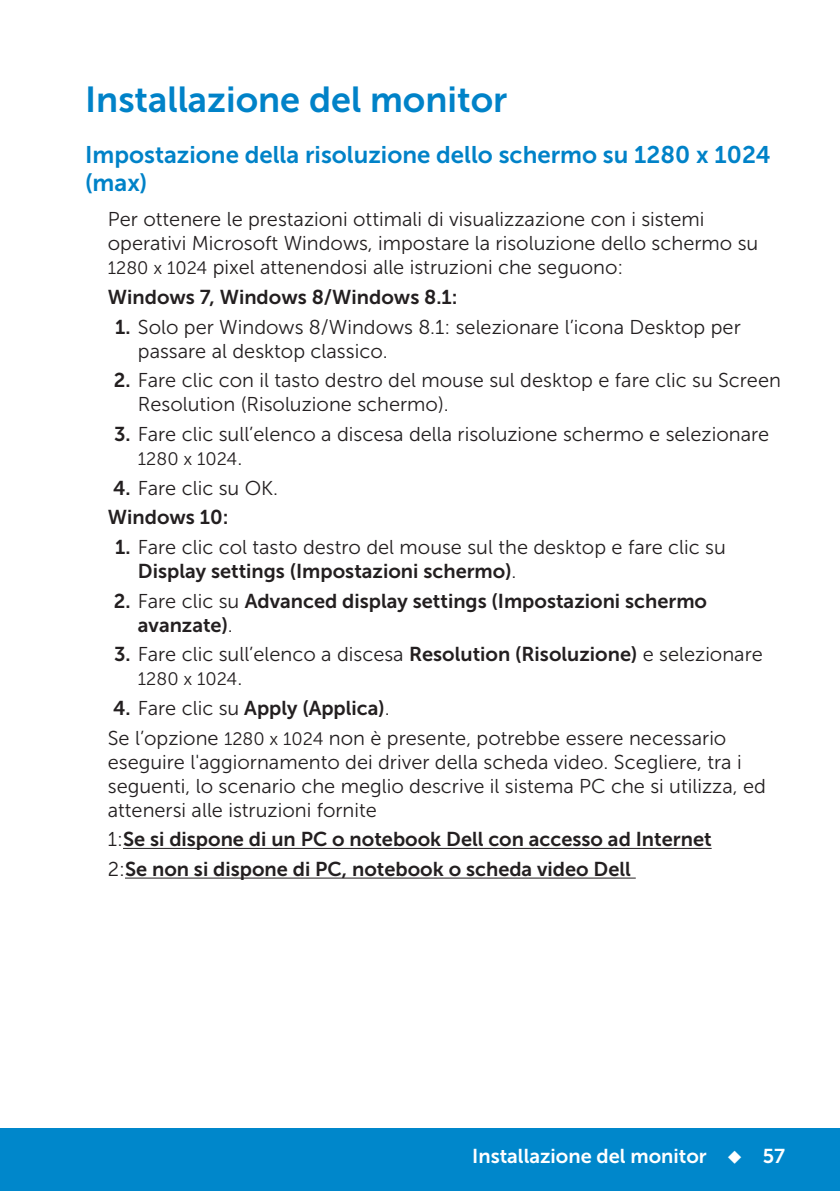
<style>
.page{position:relative;width:840px;height:1191px;background:#fff}
.page>*{position:absolute;margin:0;border:0;box-sizing:border-box;transform-origin:0 0}
.Head1{font:36px "Museo Sans For Dell 700";color:#0082c8}
.Head2{font:24px/28px "Museo Sans For Dell 700";color:#0082c8}
.Paragraph{font:20px/24px "Museo Sans For Dell 300";color:#231f20}
.Paragraph-2{font:20px/24px "Museo Sans For Dell 700";color:#231f20}
.t1{font:20px "Museo Sans For Dell 700";color:#fff}
.t2{font:18px "Museo Sans For Dell 300";color:#231f20}
.s1{font-size:18px}
.s2{font-family:"Museo Sans For Dell 700"}
.s3{font-size:20px}
.s4{font-family:"Museo Sans For Dell 300"}
</style>
<div class="page">
<div style="left:0;top:1128px;width:839px;height:63px;background:#0087cb"></div>
<hr style="left:123px;top:848px;width:588px;height:1px;background:#231f20">
<hr style="left:125px;top:877px;width:510px;height:1px;background:#231f20">
<p class="Head1" style="left:85px;top:80px;width:423px">Installazione del monitor</p>
<p class="Head2" style="left:85px;top:140px;width:686px">Impostazione della risoluzione dello schermo su 1280 x 1024 (max)</p>
<p class="Paragraph" style="left:108px;top:207px;width:651px">Per ottenere le prestazioni ottimali di visualizzazione con i sistemi operativi Microsoft Windows, impostare la risoluzione dello schermo su<br><span class="s1">1280 x 1024</span> pixel attenendosi alle istruzioni che seguono:</p>
<p class="Paragraph-2" style="left:108px;top:285px;width:351px">Windows 7, Windows 8/Windows 8.1:</p>
<p class="Paragraph" style="left:138px;top:315px;width:604px;text-indent:-23px"><span class="s2">1.</span> Solo per Windows 8/Windows 8.1: selezionare l’icona Desktop per passare al desktop classico.</p>
<p class="Paragraph" style="left:138px;top:368px;width:644px;text-indent:-24px"><span class="s2">2.</span> Fare clic con il tasto destro del mouse sul desktop e fare clic su Screen<br>Resolution (Risoluzione schermo).</p>
<p class="Paragraph" style="left:114px;top:422px;width:656px"><span class="s2">3.</span> Fare clic sull’elenco a discesa della risoluzione schermo e selezionare</p>
<p class="t2" style="left:138px;top:449px;width:106px">1280 x 1024<span class="s3">.</span></p>
<p class="Paragraph" style="left:113px;top:476px;width:166px"><span class="s2">4.</span> Fare clic su OK.</p>
<p class="Paragraph-2" style="left:108px;top:505px;width:122px">Windows 10:</p>
<p class="Paragraph" style="left:138px;top:535px;width:589px;text-indent:-23px"><span class="s2">1.</span> Fare clic col tasto destro del mouse sul the desktop e fare clic su<br><span class="s2">Display settings (Impostazioni schermo)</span>.</p>
<p class="Paragraph-2" style="left:138px;top:588px;width:570px;text-indent:-24px">2. <span class="s4">Fare clic su</span> Advanced display settings (Impostazioni schermo avanzate)<span class="s4">.</span></p>
<p class="Paragraph" style="left:114px;top:642px;width:650px"><span class="s2">3.</span> Fare clic sull’elenco a discesa <span class="s2">Resolution (Risoluzione)</span> e selezionare</p>
<p class="t2" style="left:138px;top:669px;width:106px">1280 x 1024<span class="s3">.</span></p>
<p class="Paragraph-2" style="left:113px;top:696px;width:278px">4. <span class="s4">Fare clic su</span> Apply (Applica)<span class="s4">.</span></p>
<p class="Paragraph" style="left:108px;top:726px;width:659px">Se l’opzione <span class="s1">1280 x 1024</span> non è presente, potrebbe essere necessario eseguire l'aggiornamento dei driver della scheda video. Scegliere, tra i seguenti, lo scenario che meglio descrive il sistema PC che si utilizza, ed attenersi alle istruzioni fornite</p>
<p class="Paragraph-2" style="left:108px;top:827px;width:605px"><span class="s4">1:</span>Se si dispone di un PC o notebook Dell con accesso ad Internet</p>
<p class="Paragraph-2" style="left:108px;top:857px;width:524px"><span class="s4">2:</span>Se non si dispone di PC, notebook o scheda video Dell</p>
<p class="t1" style="left:472px;top:1144px;width:314px">Installazione del monitor ◆ 57</p>
</div>
